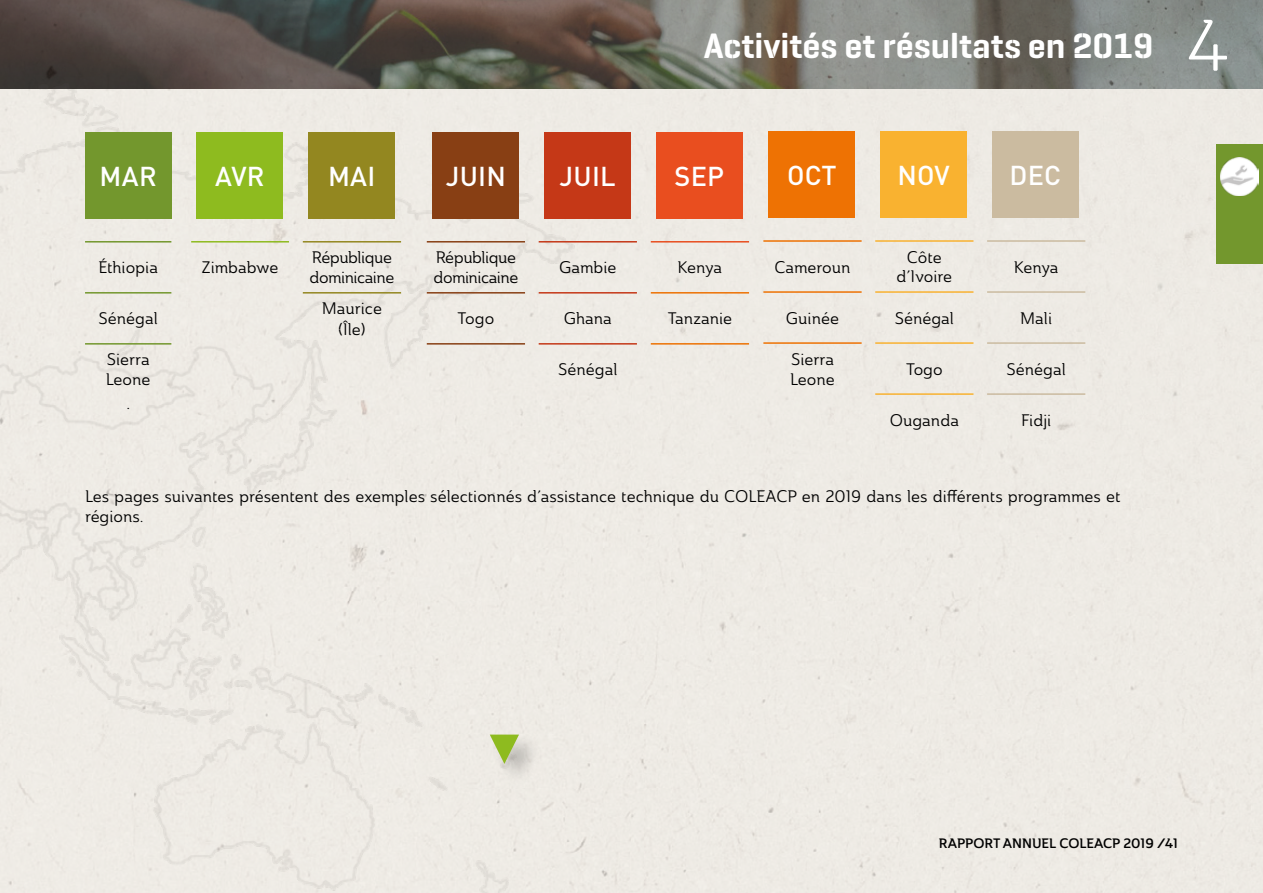
<style>
.page{position:relative;width:1263px;height:893px;background:#fff}
.page>*{position:absolute;margin:0;border:0;box-sizing:border-box;transform-origin:0 0}
.t1{font:600 36px "Geogrotesque Stencil A";color:#fff}
.Body{font:500 27px "DIN Pro";letter-spacing:.01em;color:#fff}
.Body-2{font:16.5px/19.8px "Ainslie Nor Reg";color:#000}
.Body-3{font:16.5px/19.8px "Ainslie Nor Reg";letter-spacing:-.03em;color:#000}
.t2{font:13.5px "Ainslie Nor Dem";color:#000}
.s1{font-family:"Ainslie Nor Boo";font-weight:400;font-size:72px}
</style>
<div class="page">
<div style="left:0;top:89px;width:1263px;height:804px;background:#eeebe4"></div>
<div style="left:490px;top:732px;width:54px;height:56px;background:#000;opacity:.23"></div>
<svg style="left:490px;top:735px;width:29px;height:29px"></svg>
<div style="left:85px;top:133px;width:86px;height:86px;background:#73972d"></div>
<div style="left:197px;top:133px;width:86px;height:86px;background:#8ebb1f"></div>
<div style="left:309px;top:133px;width:86px;height:86px;background:#938720"></div>
<div style="left:433px;top:133px;width:86px;height:86px;background:#883f14"></div>
<div style="left:544px;top:133px;width:87px;height:86px;background:#c53817"></div>
<div style="left:656px;top:133px;width:86px;height:86px;background:#e94e1f"></div>
<div style="left:769px;top:132px;width:86px;height:86px;background:#ee7203"></div>
<div style="left:880px;top:132px;width:87px;height:86px;background:#f9b230"></div>
<div style="left:992px;top:132px;width:86px;height:86px;background:#cbbba0"></div>
<hr style="left:85px;top:292px;width:86px;height:2px;background:#73972d">
<hr style="left:85px;top:343px;width:86px;height:2px;background:#73972d">
<hr style="left:85px;top:241px;width:86px;height:2px;background:#73972d">
<hr style="left:191px;top:241px;width:98px;height:2px;background:#8ebb1f">
<hr style="left:303px;top:292px;width:98px;height:2px;background:#938720">
<hr style="left:303px;top:241px;width:98px;height:2px;background:#938720">
<hr style="left:427px;top:292px;width:98px;height:2px;background:#883f14">
<hr style="left:427px;top:343px;width:98px;height:2px;background:#883f14">
<hr style="left:427px;top:241px;width:98px;height:2px;background:#883f14">
<hr style="left:539px;top:292px;width:98px;height:2px;background:#c53817">
<hr style="left:539px;top:343px;width:98px;height:2px;background:#c53817">
<hr style="left:539px;top:241px;width:98px;height:2px;background:#c53817">
<hr style="left:651px;top:292px;width:98px;height:2px;background:#ee7203">
<hr style="left:651px;top:343px;width:98px;height:2px;background:#ee7203">
<hr style="left:651px;top:241px;width:98px;height:2px;background:#e94e1f">
<hr style="left:763px;top:291px;width:99px;height:2px;background:#ee7203">
<hr style="left:763px;top:342px;width:99px;height:2px;background:#ee7203">
<hr style="left:763px;top:240px;width:99px;height:2px;background:#ee7203">
<hr style="left:875px;top:240px;width:98px;height:2px;background:#f9b230">
<hr style="left:875px;top:291px;width:98px;height:2px;background:#f9b230">
<hr style="left:875px;top:342px;width:98px;height:2px;background:#f9b230">
<hr style="left:875px;top:393px;width:98px;height:2px;background:#f9b230">
<hr style="left:987px;top:291px;width:98px;height:2px;background:#cbbba0">
<hr style="left:987px;top:342px;width:98px;height:2px;background:#cbbba0">
<hr style="left:987px;top:393px;width:98px;height:2px;background:#cbbba0">
<hr style="left:987px;top:240px;width:98px;height:2px;background:#cbbba0">
<div style="left:1216px;top:145px;width:47px;height:119px;background:#73972d"></div>
<img style="left:1220px;top:157px;width:39px;height:39px">
<svg style="left:0;top:0;width:1263px;height:89px;background:#6a665f"></svg>
<h1 class="t1" style="left:704px;top:23px;width:527px">Activités et résultats en 2019 <span class="s1">4</span></h1>
<p class="Body" style="left:100px;top:158px;width:59px">MAR</p>
<p class="Body" style="left:215px;top:158px;width:51px">AVR</p>
<p class="Body" style="left:328px;top:158px;width:49px">MAI</p>
<p class="Body" style="left:446px;top:158px;width:62px">JUIN</p>
<p class="Body" style="left:560px;top:158px;width:58px">JUIL</p>
<p class="Body" style="left:674px;top:158px;width:51px">SEP</p>
<p class="Body" style="left:787px;top:157px;width:51px">OCT</p>
<p class="Body" style="left:897px;top:157px;width:54px">NOV</p>
<p class="Body" style="left:1009px;top:157px;width:53px">DEC</p>
<p class="Body-2" style="left:98px;top:258px;width:61px">Éthiopia</p>
<p class="Body-2" style="left:99px;top:309px;width:61px">Sénégal</p>
<p class="Body-2" style="left:106px;top:350px;width:46px">Sierra<br>Leone</p>
<p class="Body-2" style="left:126px;top:393px;width:5px">.</p>
<p class="Body-2" style="left:202px;top:258px;width:78px">Zimbabwe</p>
<p class="Body-3" style="left:309px;top:248px;width:86px">République dominicaine</p>
<p class="Body-2" style="left:322px;top:298px;width:62px">Maurice</p>
<p class="Body-2" style="left:338px;top:319px;width:29px">(Île)</p>
<p class="Body-3" style="left:433px;top:248px;width:86px">République dominicaine</p>
<p class="Body-2" style="left:458px;top:309px;width:38px">Togo</p>
<p class="Body-2" style="left:559px;top:258px;width:59px">Gambie</p>
<p class="Body-2" style="left:564px;top:309px;width:50px">Ghana</p>
<p class="Body-2" style="left:558px;top:360px;width:61px">Sénégal</p>
<p class="Body-2" style="left:677px;top:258px;width:46px">Kenya</p>
<p class="Body-2" style="left:668px;top:309px;width:66px">Tanzanie</p>
<p class="Body-2" style="left:774px;top:257px;width:78px">Cameroun</p>
<p class="Body-2" style="left:786px;top:308px;width:55px">Guinée</p>
<p class="Body-2" style="left:790px;top:349px;width:46px">Sierra<br>Leone</p>
<p class="Body-2" style="left:896px;top:247px;width:57px;text-align:center">Côte d’Ivoire</p>
<p class="Body-2" style="left:895px;top:308px;width:61px">Sénégal</p>
<p class="Body-2" style="left:906px;top:359px;width:38px">Togo</p>
<p class="Body-2" style="left:890px;top:410px;width:71px">Ouganda</p>
<p class="Body-2" style="left:1014px;top:257px;width:46px">Kenya</p>
<p class="Body-2" style="left:1020px;top:308px;width:33px">Mali</p>
<p class="Body-2" style="left:1006px;top:359px;width:61px">Sénégal</p>
<p class="Body-2" style="left:1021px;top:410px;width:32px">Fidji</p>
<p class="Body-2" style="left:85px;top:486px;width:1037px">Les pages suivantes présentent des exemples sélectionnés d’assistance technique du COLEACP en 2019 dans les différents programmes et régions.</p>
<p class="t2" style="left:939px;top:834px;width:240px">RAPPORT ANNUEL COLEACP 2019 /41</p>
</div>
